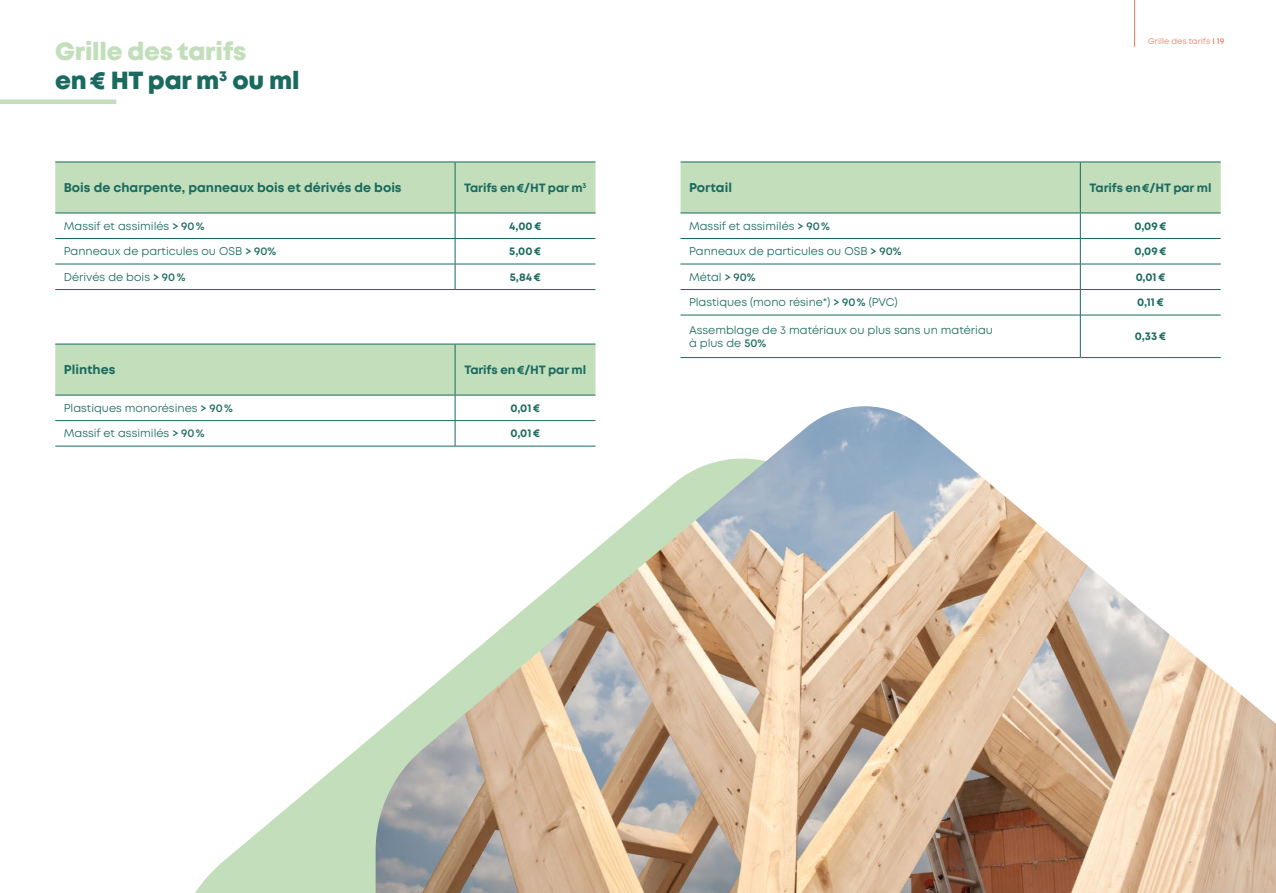
<style>
.page{position:relative;width:1276px;height:893px;background:#fff}
.page>*{position:absolute;margin:0;border:0;box-sizing:border-box;transform-origin:0 0}
.t1{font:800 24.75px/28.5px "Mont";letter-spacing:-.01em;color:#c2deba}
.t2{font:700 12.75px "Mont";color:#1a6a5f}
.t3{font:700 12px "Mont";letter-spacing:-.01em;color:#1a6a5f}
.t4{font:11.25px/13.5px "Mont";color:#1a6a5f}
.t5{font:700 11.25px "Mont";color:#1a6a5f}
.t6{font:8.25px "Mont";color:#ee7767}
.s1{color:#1a6a5f}
.s2{font-weight:600}
</style>
<div class="page">
<hr style="left:1134px;top:0;width:1px;height:47px;background:#ee7767">
<div style="left:0;top:99px;width:116px;height:5px;background:#c2deba"></div>
<svg style="left:55px;top:163px;width:540px;height:126px"></svg>
<hr style="left:55px;top:238px;width:400px;height:1px;background:#1a6a5f">
<hr style="left:455px;top:238px;width:140px;height:1px;background:#1a6a5f">
<hr style="left:55px;top:264px;width:400px;height:1px;background:#1a6a5f">
<hr style="left:455px;top:264px;width:140px;height:1px;background:#1a6a5f">
<hr style="left:55px;top:162px;width:400px;height:1px;background:#1a6a5f">
<hr style="left:455px;top:162px;width:140px;height:1px;background:#1a6a5f">
<hr style="left:55px;top:289px;width:400px;height:1px;background:#1a6a5f">
<hr style="left:455px;top:289px;width:140px;height:1px;background:#1a6a5f">
<svg style="left:680px;top:163px;width:540px;height:152px"></svg>
<hr style="left:1080px;top:315px;width:1px;height:42px;background:#1a6a5f">
<hr style="left:680px;top:238px;width:400px;height:1px;background:#1a6a5f">
<hr style="left:1080px;top:238px;width:140px;height:1px;background:#1a6a5f">
<hr style="left:680px;top:264px;width:400px;height:1px;background:#1a6a5f">
<hr style="left:1080px;top:264px;width:140px;height:1px;background:#1a6a5f">
<hr style="left:680px;top:289px;width:400px;height:1px;background:#1a6a5f">
<hr style="left:1080px;top:289px;width:140px;height:1px;background:#1a6a5f">
<hr style="left:680px;top:315px;width:400px;height:1px;background:#1a6a5f">
<hr style="left:1080px;top:315px;width:140px;height:1px;background:#1a6a5f">
<hr style="left:680px;top:162px;width:400px;height:1px;background:#1a6a5f">
<hr style="left:1080px;top:162px;width:140px;height:1px;background:#1a6a5f">
<hr style="left:680px;top:357px;width:400px;height:1px;background:#1a6a5f">
<hr style="left:1080px;top:357px;width:140px;height:1px;background:#1a6a5f">
<svg style="left:55px;top:345px;width:540px;height:101px"></svg>
<hr style="left:55px;top:420px;width:400px;height:1px;background:#1a6a5f">
<hr style="left:55px;top:344px;width:400px;height:1px;background:#1a6a5f">
<hr style="left:455px;top:344px;width:140px;height:1px;background:#1a6a5f">
<hr style="left:55px;top:446px;width:400px;height:1px;background:#1a6a5f">
<svg style="left:195px;top:733px;width:181px;height:160px;fill:#c2deba"></svg>
<img style="left:376px;top:406px;width:900px;height:487px">
<h1 class="t1" style="left:55px;top:38px;width:246px">Grille des tarifs <span class="s1">en€ HT par m</span><sup>3</sup> <span class="s1">ou ml</span></h1>
<p class="t2" style="left:64px;top:179px;width:339px">Bois de charpente, panneaux bois et dérivés de bois</p>
<p class="t3" style="left:464px;top:180px;width:124px">Tarifs en€/HT par m<sup>3</sup></p>
<p class="t4" style="left:64px;top:219px;width:142px">Massif et assimilés <span class="s2">&gt; 90%</span></p>
<p class="t5" style="left:509px;top:219px;width:34px">4,00€</p>
<p class="t4" style="left:64px;top:245px;width:214px">Panneaux de particules ou OSB <span class="s2">&gt; 90%</span></p>
<p class="t5" style="left:509px;top:244px;width:34px">5,00€</p>
<p class="t4" style="left:64px;top:270px;width:123px">Dérivés de bois <span class="s2">&gt; 90%</span></p>
<p class="t5" style="left:510px;top:270px;width:32px">5,84€</p>
<p class="t2" style="left:64px;top:361px;width:53px">Plinthes</p>
<p class="t3" style="left:464px;top:362px;width:123px">Tarifs en€/HT par ml</p>
<p class="t4" style="left:64px;top:401px;width:171px">Plastiques monorésines <span class="s2">&gt; 90%</span></p>
<p class="t5" style="left:510px;top:401px;width:31px">0,01€</p>
<p class="t4" style="left:64px;top:427px;width:142px">Massif et assimilés <span class="s2">&gt; 90%</span></p>
<p class="t5" style="left:510px;top:426px;width:31px">0,01€</p>
<p class="t6" style="left:1148px;top:36px;width:78px">Grille des tarifs <span class="s2">Ι 19</span></p>
<p class="t2" style="left:689px;top:179px;width:44px">Portail</p>
<p class="t3" style="left:1089px;top:180px;width:123px">Tarifs en€/HT par ml</p>
<p class="t4" style="left:689px;top:219px;width:142px">Massif et assimilés <span class="s2">&gt; 90%</span></p>
<p class="t5" style="left:1134px;top:219px;width:34px">0,09€</p>
<p class="t4" style="left:689px;top:245px;width:214px">Panneaux de particules ou OSB <span class="s2">&gt; 90%</span></p>
<p class="t5" style="left:1134px;top:244px;width:34px">0,09€</p>
<p class="t4" style="left:689px;top:270px;width:68px">Métal <span class="s2">&gt; 90%</span></p>
<p class="t5" style="left:1135px;top:270px;width:31px">0,01€</p>
<p class="t4" style="left:689px;top:296px;width:210px">Plastiques (mono résine*) <span class="s2">&gt; 90%</span> (PVC)</p>
<p class="t5" style="left:1137px;top:295px;width:28px">0,11€</p>
<p class="t4" style="left:689px;top:323px;width:305px">Assemblage de 3 matériaux ou plus sans un matériau à plus de <span class="s2">50%</span></p>
<p class="t5" style="left:1135px;top:329px;width:33px">0,33€</p>
</div>
